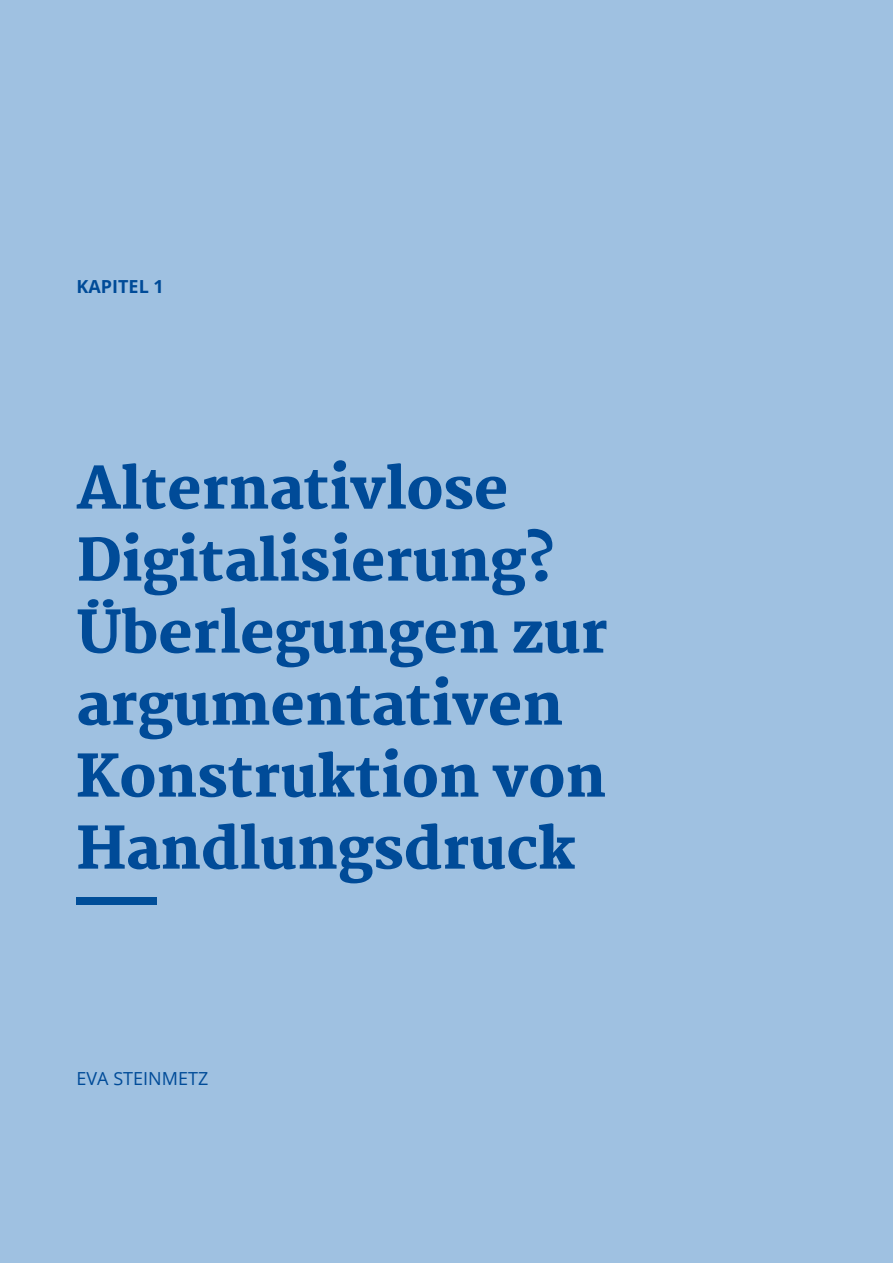
<style>
.page{position:relative;width:893px;height:1263px;background:#9fc1e1}
.page>*{position:absolute;margin:0;border:0;box-sizing:border-box;transform-origin:0 0}
.t1{font:800 57px/72px "Martel";color:#004b98}
.t2{font:18px "Open Sans";color:#004b98}
.t3{font:700 18px "Open Sans";color:#004b98}
</style>
<div class="page">
<div style="left:77px;top:897px;width:80px;height:8px;background:#004e99"></div>
<p class="t3" style="left:77px;top:279px;width:89px">KAPITEL 1</p>
<p class="t1" style="left:77px;top:453px;width:533px">Alternativlose<br>Digitalisierung?<br>Überlegungen zur argumentativen<br>Konstruktion von<br>Handlungsdruck</p>
<p class="t2" style="left:77px;top:1071px;width:133px">EVA STEINMETZ</p>
</div>
